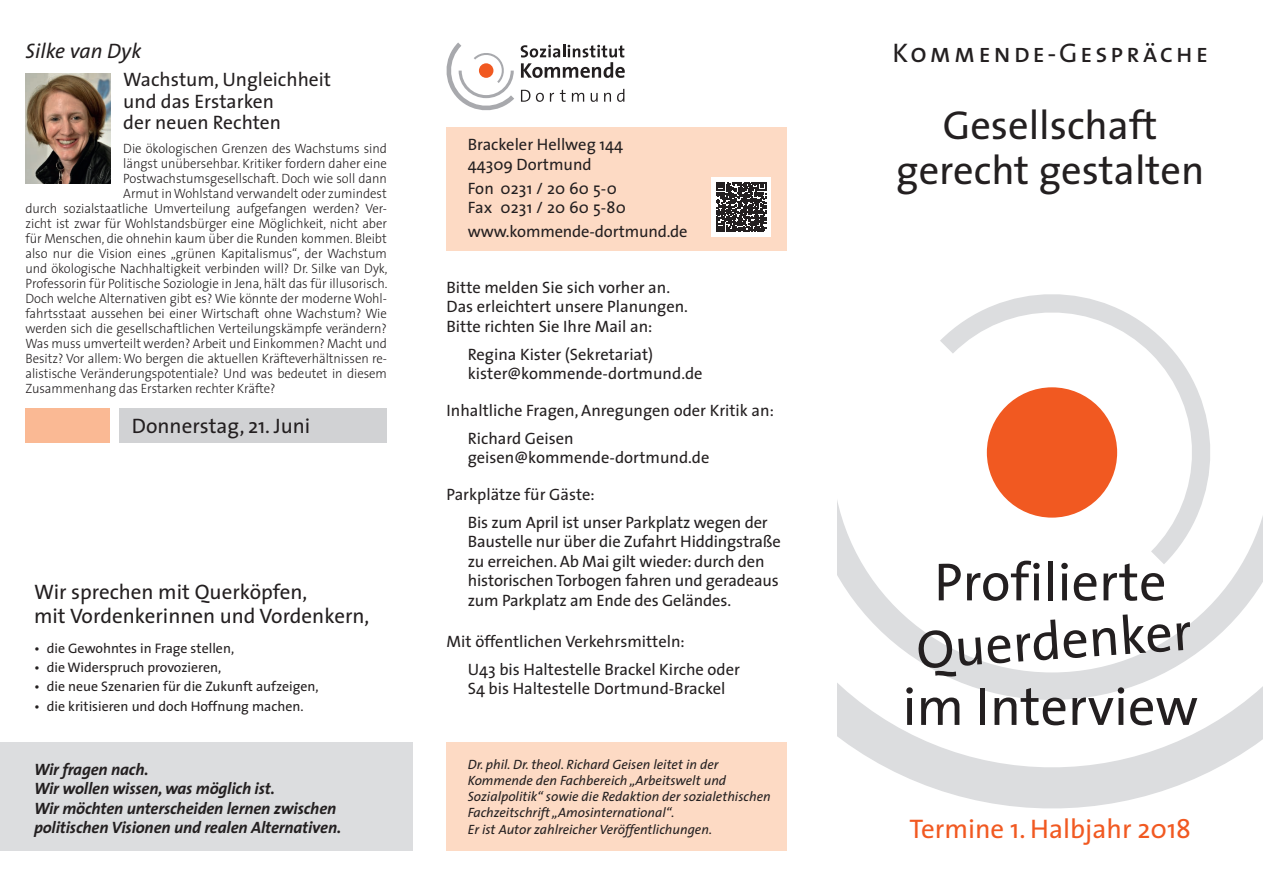
<style>
.page{position:relative;width:1263px;height:893px;background:#fff}
.page>*{position:absolute;margin:0;border:0;box-sizing:border-box;transform-origin:0 0}
.t1{font:54px "The Sans";color:#231f20}
.t2{font:40.5px/45px "The Sans";color:#231f20;text-align:center}
.t3{font:27px "The Sans";color:#f15921}
.t4{font:27px "The Sans Caps";letter-spacing:.1em;color:#231f20}
.t5{font:21px/24px "The Sans";color:#231f20}
.t6{font:italic 21px "The Sans";color:#231f20}
.t7{font:19.5px/21.8px "The Sans";color:#231f20}
.t8{font:16.5px/19.5px "The Sans";color:#231f20}
.t9{font:italic 700 16.5px/19.5px "The Sans";letter-spacing:-.01em;color:#231f20}
.t10{font:13.8px "The Sans";color:#231f20}
.t11{font:300 13.5px "The Sans";letter-spacing:-.005em;color:#231f20;scale:.95 1}
.t12{font:italic 13.5px/16.2px "The Sans";color:#231f20}
</style>
<div class="page">
<div style="left:0;top:742px;width:412px;height:108px;background:#dcdddf"></div>
<svg style="left:838px;top:700px;width:425px;height:109px"></svg>
<svg style="left:838px;top:505px;width:425px;height:195px"></svg>
<svg style="left:940px;top:294px;width:286px;height:270px"></svg>
<img style="left:26px;top:73px;width:85px;height:111px">
<div style="left:119px;top:408px;width:268px;height:34px;background:#d1d2d4"></div>
<div style="left:26px;top:408px;width:84px;height:34px;background:#fab994"></div>
<div style="left:446px;top:128px;width:341px;height:123px;background:#fddac4"></div>
<div style="left:446px;top:742px;width:341px;height:108px;background:#fddac4"></div>
<svg style="left:446px;top:43px;width:68px;height:68px"></svg>
<svg style="left:521px;top:90px;width:9px;height:12px"></svg>
<svg style="left:536px;top:93px;width:8px;height:9px"></svg>
<svg style="left:550px;top:93px;width:4px;height:9px"></svg>
<svg style="left:560px;top:90px;width:6px;height:12px"></svg>
<svg style="left:572px;top:93px;width:12px;height:9px"></svg>
<svg style="left:591px;top:93px;width:7px;height:9px"></svg>
<svg style="left:604px;top:93px;width:7px;height:9px"></svg>
<svg style="left:617px;top:89px;width:7px;height:13px"></svg>
<svg style="left:521px;top:44px;width:104px;height:34px"></svg>
<div style="left:711px;top:177px;width:60px;height:60px;background:#fff"></div>
<svg style="left:716px;top:182px;width:50px;height:50px"></svg>
<h3 class="t6" style="left:26px;top:33px;width:117px">Silke van Dyk</h3>
<h3 class="t7" style="left:123px;top:68px;width:209px">Wachstum, Ungleichheit und das Erstarken<br>der neuen Rechten</h3>
<p class="t11" style="left:123px;top:137px;width:279px">Die ökologischen Grenzen des Wachstums sind</p>
<p class="t11" style="left:123px;top:152px;width:279px">längst unübersehbar. Kritiker fordern daher eine</p>
<p class="t11" style="left:123px;top:167px;width:279px">Postwachstumsgesellschaft. Doch wie soll dann</p>
<p class="t11" style="left:123px;top:182px;width:279px">Armut in Wohlstand verwandelt oder zumindest</p>
<p class="t11" style="left:26px;top:197px;width:382px">durch sozialstaatliche Umverteilung aufgefangen werden? Ver-</p>
<p class="t11" style="left:26px;top:212px;width:382px">zicht ist zwar für Wohlstandsbürger eine Möglichkeit, nicht aber</p>
<p class="t11" style="left:26px;top:227px;width:382px">für Menschen, die ohnehin kaum über die Runden kommen. Bleibt</p>
<p class="t11" style="left:26px;top:242px;width:382px">also nur die Vision eines „grünen Kapitalismus“, der Wachstum</p>
<p class="t11" style="left:26px;top:257px;width:383px">und ökologische Nachhaltigkeit verbinden will? Dr. Silke van Dyk,</p>
<p class="t11" style="left:26px;top:272px;width:382px">Professorin für Politische Soziologie in Jena, hält das für illusorisch.</p>
<p class="t11" style="left:26px;top:287px;width:382px">Doch welche Alternativen gibt es? Wie könnte der moderne Wohl-</p>
<p class="t11" style="left:26px;top:302px;width:382px">fahrtsstaat aussehen bei einer Wirtschaft ohne Wachstum? Wie</p>
<p class="t11" style="left:26px;top:317px;width:382px">werden sich die gesellschaftlichen Verteilungskämpfe verändern?</p>
<p class="t11" style="left:26px;top:332px;width:382px">Was muss umverteilt werden? Arbeit und Einkommen? Macht und</p>
<p class="t11" style="left:26px;top:347px;width:382px">Besitz? Vor allem: Wo bergen die aktuellen Kräfteverhältnissen re-</p>
<p class="t11" style="left:26px;top:362px;width:382px">alistische Veränderungspotentiale? Und was bedeutet in diesem</p>
<p class="t11" style="left:26px;top:377px;width:265px">Zusammenhang das Erstarken rechter Kräfte?</p>
<h3 class="t5" style="left:132px;top:413px;width:180px">Donnerstag, 21. Juni</h3>
<h3 class="t5" style="left:34px;top:579px;width:337px">Wir sprechen mit Querköpfen,<br>mit Vordenkerinnen und Vordenkern,</h3>
<p class="t10" style="left:34px;top:637px;width:202px">• die Gewohntes in Frage stellen,</p>
<p class="t10" style="left:34px;top:656px;width:189px">• die Widerspruch provozieren,</p>
<p class="t10" style="left:34px;top:675px;width:286px">• die neue Szenarien für die Zukunft aufzeigen,</p>
<p class="t10" style="left:34px;top:695px;width:271px">• die kritisieren und doch Hoffnung machen.</p>
<p class="t9" style="left:34px;top:759px;width:309px">Wir fragen nach.<br>Wir wollen wissen, was möglich ist.<br>Wir möchten unterscheiden lernen zwischen politischen Visionen und realen Alternativen.</p>
<p class="t8" style="left:468px;top:134px;width:157px">Brackeler Hellweg 144<br>44309 Dortmund</p>
<p class="t8" style="left:468px;top:178px;width:160px">Fon 0231 / 20 60 5-0<br>Fax 0231 / 20 60 5-80</p>
<p class="t8" style="left:468px;top:221px;width:221px">www.kommende-dortmund.de</p>
<p class="t8" style="left:446px;top:277px;width:243px">Bitte melden Sie sich vorher an.<br>Das erleichtert unsere Planungen.<br>Bitte richten Sie Ihre Mail an:</p>
<p class="t8" style="left:468px;top:344px;width:236px">Regina Kister (Sekretariat) kister@kommende-dortmund.de</p>
<p class="t8" style="left:468px;top:396px;width:308px;line-height:28px;text-indent:-21px">Inhaltliche Fragen, Anregungen oder Kritik an:<br>Richard Geisen</p>
<p class="t8" style="left:468px;top:447px;width:243px">geisen@kommende-dortmund.de</p>
<p class="t8" style="left:468px;top:480px;width:302px;line-height:28px;text-indent:-21px">Parkplätze für Gäste:<br>Bis zum April ist unser Parkplatz wegen der</p>
<p class="t8" style="left:468px;top:531px;width:315px">Baustelle nur über die Zufahrt Hiddingstraße zu erreichen. Ab Mai gilt wieder: durch den historischen Torbogen fahren und geradeaus zum Parkplatz am Ende des Geländes.</p>
<p class="t8" style="left:468px;top:626px;width:274px;line-height:28px;text-indent:-21px">Mit öffentlichen Verkehrsmitteln:<br>U43 bis Haltestelle Brackel Kirche oder</p>
<p class="t8" style="left:468px;top:678px;width:259px">S4 bis Haltestelle Dortmund-Brackel</p>
<p class="t12" style="left:468px;top:756px;width:304px">Dr. phil. Dr. theol. Richard Geisen leitet in der Kommende den Fachbereich „Arbeitswelt und Sozialpolitik“ sowie die Redaktion der sozialethischen Fachzeitschrift „Amosinternational“.<br>Er ist Autor zahlreicher Veröffentlichungen.</p>
<h3 class="t4" style="left:892px;top:31px;width:317px">Kommende-Gespräche</h3>
<h2 class="t2" style="left:896px;top:102px;width:310px">Gesellschaft gerecht gestalten</h2>
<h1 class="t1" style="left:934px;top:537px;width:234px">Profilierte</h1>
<h1 class="t1" style="left:913px;top:606px;width:277px;rotate:-4deg">Querdenker</h1>
<h1 class="t1" style="left:902px;top:662px;width:297px">im Interview</h1>
<h3 class="t3" style="left:910px;top:807px;width:283px">Termine 1. Halbjahr 2018</h3>
</div>
